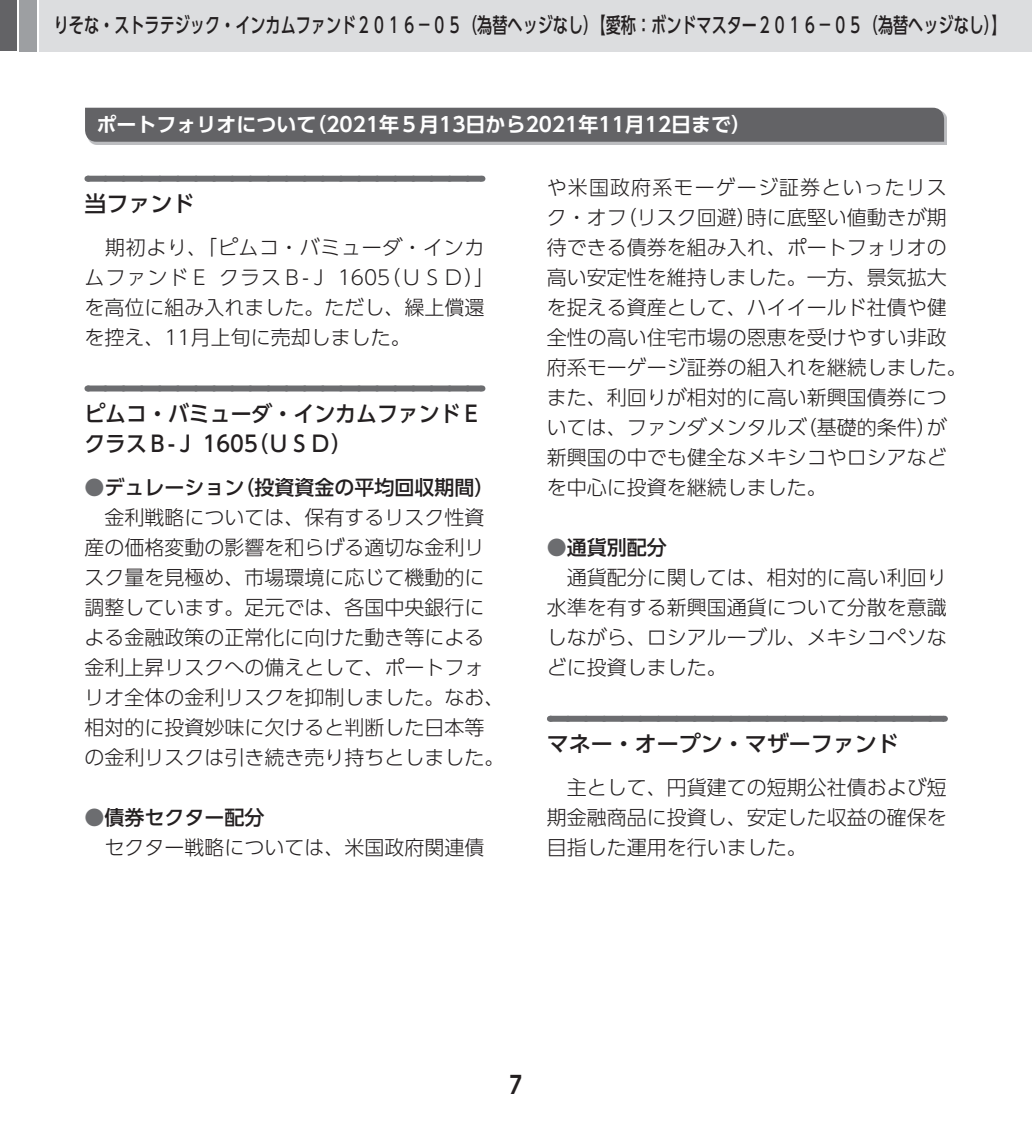
<style>
.page{position:relative;width:1032px;height:1134px;background:#fff}
.page>*{position:absolute;margin:0;border:0;box-sizing:border-box;transform-origin:0 0}
.t1{font:700 24px "UD Shin Go Pro De";color:#231f20}
.t2{font:500 22px/30px "UD Shin Go Pro";color:#231f20;scale:.95 1}
.t3{font:500 22px "UD Shin Go Pro";color:#231f20}
.t4{font:500 21px "UD Shin Go Pro";color:#231f20;scale:.72 1}
.t5{font:300 20px/30px "UD Shin Go Pro";color:#231f20}
.t6{font:700 20px "UD Shin Go Pro De";color:#fff}
.s1{font-weight:500;color:#6c6d70}
.s2{font-weight:500}
</style>
<div class="page">
<div style="left:0;top:0;width:17px;height:51px;background:#636366"></div>
<div style="left:20px;top:0;width:17px;height:51px;background:#9d9fa2"></div>
<div style="left:40px;top:0;width:992px;height:51px;background:#dcdddf"></div>
<div style="left:88px;top:110px;width:859px;height:35px;background:#bcbdc0"></div>
<div style="left:85px;top:108px;width:859px;height:34px;background:#636366"></div>
<div style="left:87px;top:176px;width:394px;height:6px;background:#6c6d70"></div>
<svg style="left:105px;top:181px;width:367px;height:1px"></svg>
<div style="left:87px;top:385px;width:394px;height:6px;background:#6c6d70"></div>
<svg style="left:105px;top:385px;width:367px;height:1px"></svg>
<div style="left:550px;top:716px;width:394px;height:6px;background:#6c6d70"></div>
<svg style="left:568px;top:721px;width:367px;height:1px"></svg>
<p class="t4" style="left:54px;top:8px;width:1325px">りそな・ストラテジック・インカムファンド２０１６－０５（為替ヘッジなし）【愛称：ボンドマスター２０１６－０５（為替ヘッジなし）】</p>
<p class="t6" style="left:96px;top:108px;width:656px">ポートフォリオについて（2021年５月13日から2021年11月12日まで）</p>
<p class="t3" style="left:84px;top:186px;width:111px">当ファンド</p>
<p class="t5" style="left:84px;top:231px;width:412px">　期初より、「ピムコ・バミューダ・インカムファンドＥクラスＢ-Ｊ 1605（ＵＳＤ）」を高位に組み入れました。ただし、繰上償還を控え、11月上旬に売却しました。</p>
<p class="t2" style="left:84px;top:398px;width:419px">ピムコ・バミューダ・インカムファンドＥクラスＢ-Ｊ 1605（ＵＳＤ）</p>
<p class="t5" style="left:84px;top:471px;width:421px"><span class="s1">●</span><span class="s2">デュレーション（投資資金の平均回収期間）</span>　金利戦略については、保有するリスク性資産の価格変動の影響を和らげる適切な金利リスク量を見極め、市場環境に応じて機動的に調整しています。足元では、各国中央銀行による金融政策の正常化に向けた動き等による金利上昇リスクへの備えとして、ポートフォリオ全体の金利リスクを抑制しました。なお、相対的に投資妙味に欠けると判断した日本等の金利リスクは引き続き売り持ちとしました。</p>
<p class="t5" style="left:84px;top:801px;width:401px"><span class="s1">●</span><span class="s2">債券セクター配分<br></span>　セクター戦略については、米国政府関連債</p>
<p class="t5" style="left:547px;top:171px;width:421px">や米国政府系モーゲージ証券といったリスク・オフ（リスク回避）時に底堅い値動きが期待できる債券を組み入れ、ポートフォリオの高い安定性を維持しました。一方、景気拡大を捉える資産として、ハイイールド社債や健全性の高い住宅市場の恩恵を受けやすい非政府系モーゲージ証券の組入れを継続しました。また、利回りが相対的に高い新興国債券については、ファンダメンタルズ（基礎的条件）が新興国の中でも健全なメキシコやロシアなどを中心に投資を継続しました。</p>
<p class="t5" style="left:547px;top:531px;width:401px"><span class="s1">●</span><span class="s2">通貨別配分<br></span>　通貨配分に関しては、相対的に高い利回り水準を有する新興国通貨について分散を意識しながら、ロシアルーブル、メキシコペソなどに投資しました。</p>
<p class="t3" style="left:547px;top:726px;width:353px">マネー・オープン・マザーファンド</p>
<p class="t5" style="left:547px;top:771px;width:401px;text-align:justify">　主として、円貨建ての短期公社債および短期金融商品に投資し、安定した収益の確保を目指した運用を行いました。</p>
<p class="t1" style="left:510px;top:1065px;width:14px">7</p>
</div>
